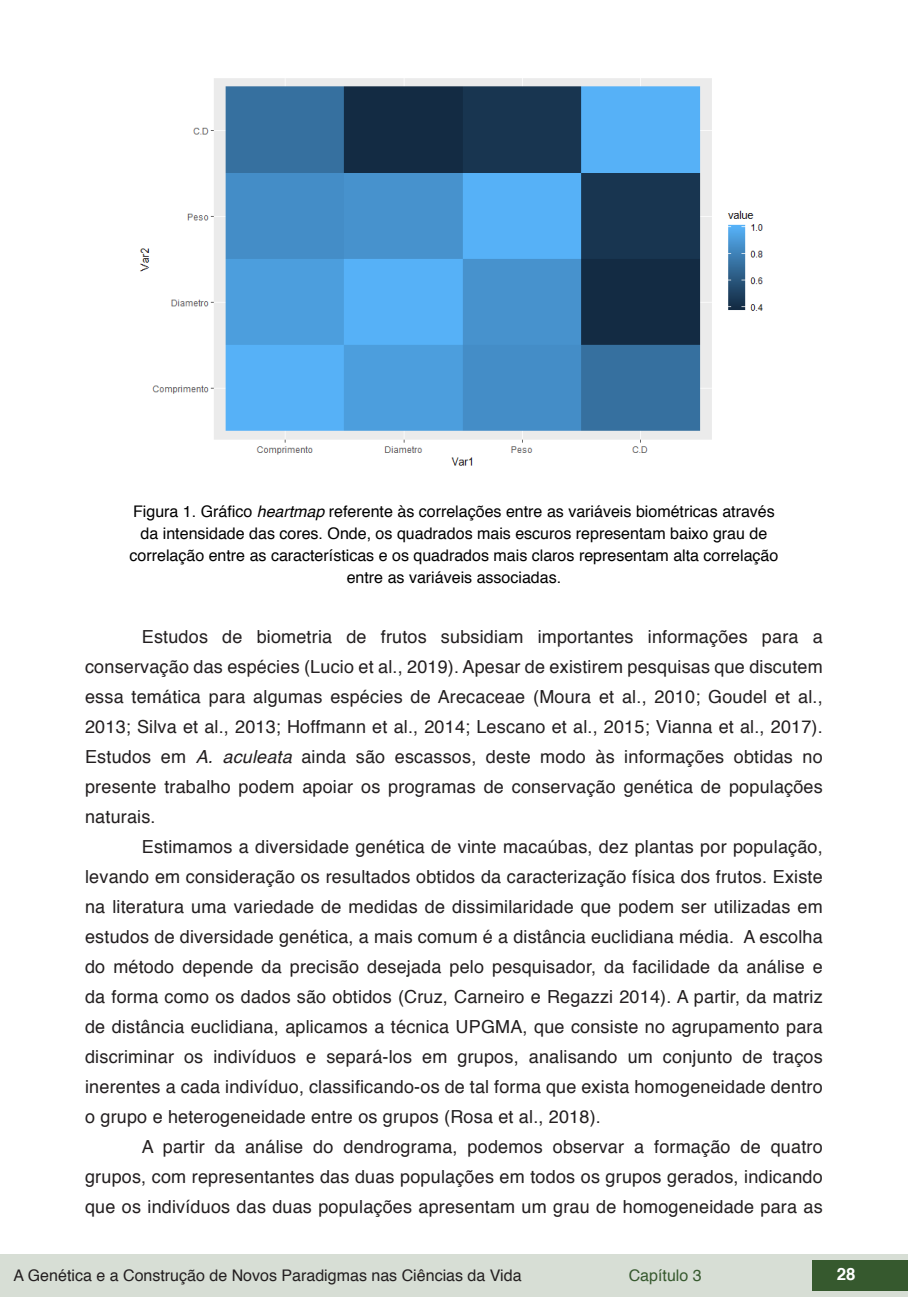
<style>
.page{position:relative;width:908px;height:1304px;background:#fff}
.page>*{position:absolute;margin:0;border:0;box-sizing:border-box;transform-origin:0 0}
.t1{font:18px/30px "Helvetica";letter-spacing:.01em;color:#231f20;text-align:justify}
.t2{font:700 16.8px "Helvetica";color:#fff}
.t3{font:16px/22px "Helvetica";color:#000;text-align:center}
.t4{font:16px "Helvetica";color:#231f20}
.t5{font:16px "Helvetica";color:#36592e}
.s1{font-style:italic}
</style>
<div class="page">
<div style="left:0;top:1254px;width:906px;height:43px;background:#d7ded5"></div>
<div style="left:812px;top:1261px;width:95px;height:30px;background:#36592e"></div>
<img style="left:140px;top:78px;width:623px;height:388px">
<p class="t3" style="left:129px;top:501px;width:650px">Figura 1. Gráfico <span class="s1">heartmap</span> referente às correlações entre as variáveis biométricas através da intensidade das cores. Onde, os quadrados mais escuros representam baixo grau de correlação entre as características e os quadrados mais claros representam alta correlação entre as variáveis associadas.</p>
<p class="t1" style="left:85px;top:622px;width:738px;text-indent:57px">Estudos de biometria de frutos subsidiam importantes informações para a conservação das espécies (Lucio et al., 2019). Apesar de existirem pesquisas que discutem essa temática para algumas espécies de Arecaceae (Moura et al., 2010; Goudel et al., 2013; Silva et al., 2013; Hoffmann et al., 2014; Lescano et al., 2015; Vianna et al., 2017).<br>Estudos em <span class="s1">A. aculeata</span> ainda são escassos, deste modo às informações obtidas no presente trabalho podem apoiar os programas de conservação genética de populações naturais.</p>
<p class="t1" style="left:85px;top:832px;width:738px;text-indent:57px">Estimamos a diversidade genética de vinte macaúbas, dez plantas por população, levando em consideração os resultados obtidos da caracterização física dos frutos. Existe na literatura uma variedade de medidas de dissimilaridade que podem ser utilizadas em estudos de diversidade genética, a mais comum é a distância euclidiana média. A escolha do método depende da precisão desejada pelo pesquisador, da facilidade da análise e da forma como os dados são obtidos (Cruz, Carneiro e Regazzi 2014). A partir, da matriz de distância euclidiana, aplicamos a técnica UPGMA, que consiste no agrupamento para discriminar os indivíduos e separá-los em grupos, analisando um conjunto de traços inerentes a cada indivíduo, classificando-os de tal forma que exista homogeneidade dentro o grupo e heterogeneidade entre os grupos (Rosa et al., 2018).</p>
<p class="t1" style="left:85px;top:1132px;width:738px;text-indent:57px">A partir da análise do dendrograma, podemos observar a formação de quatro grupos, com representantes das duas populações em todos os grupos gerados, indicando que os indivíduos das duas populações apresentam um grau de homogeneidade para as</p>
<p class="t4" style="left:14px;top:1263px;width:509px">A Genética e a Construção de Novos Paradigmas nas Ciências da Vida</p>
<p class="t5" style="left:628px;top:1263px;width:74px">Capítulo 3</p>
<p class="t2" style="left:836px;top:1261px;width:20px">28</p>
</div>
